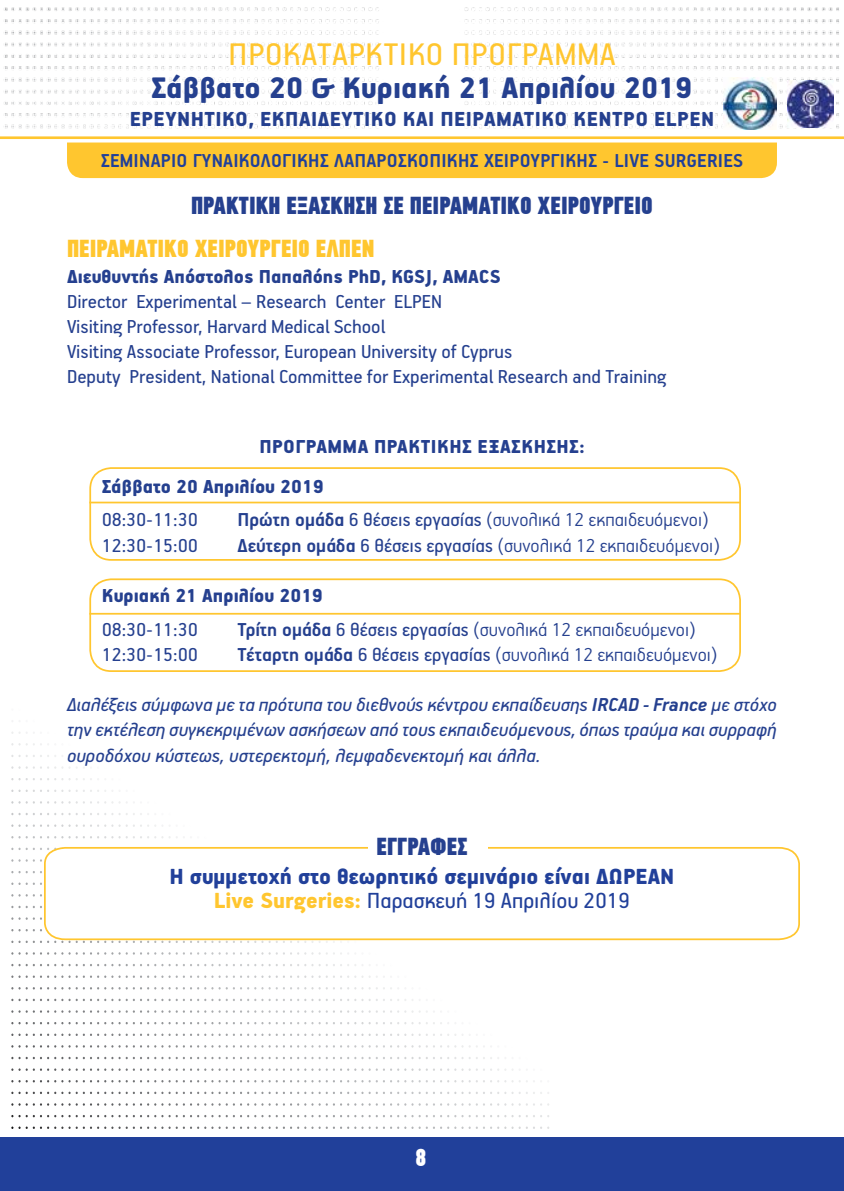
<style>
.page{position:relative;width:844px;height:1191px;background:#fff}
.page>*{position:absolute;margin:0;border:0;box-sizing:border-box;transform-origin:0 0}
.t1{font:35px "PF Handbook Pro";letter-spacing:.02em;color:#ffc62f}
.t2{font:900 33.25px "PF Handbook Pro";color:#25408f}
.t3{font:900 24.5px/24.5px "PF Handbook Pro";color:#21409a;text-align:center}
.t4{font:24.5px "PF Din Text Comp Pro X Black";color:#25408f}
.t5{font:24.5px "PF Din Text Comp Pro X Black";color:#ffc62f}
.t6{font:24.5px "PF Din Text Comp Pro X Black";color:#fff}
.t7{font:900 22.75px "PF Handbook Pro";letter-spacing:.02em;color:#25408f}
.t8{font:21px/25.2px "PF Handbook Pro";color:#25408f}
.t9{font:300 21px "PF Handbook Pro";color:#25408f}
.t10{font:italic 21px/25.2px "PF Handbook Pro";color:#25408f;text-align:justify}
.t11{font:900 21px/39.2px "PF Handbook Pro";color:#25408f}
.t12{font:700 21px "PF Handbook Pro";letter-spacing:.01em;color:#21409a}
.s1{font-weight:700}
.s2{font-weight:400}
.s3{color:#ffc62f}
</style>
<div class="page">
<img style="left:4px;top:7px;width:835px;height:123px">
<svg style="left:44px;top:847px;width:756px;height:94px"></svg>
<div style="left:368px;top:830px;width:119px;height:33px;background:#fff"></div>
<div style="left:0;top:1138px;width:843px;height:53px;background:#21409a"></div>
<div style="left:89px;top:467px;width:651px;height:94px;border:2px solid #ffc62f;border-radius:21px"></div>
<div style="left:89px;top:578px;width:651px;height:94px;border:2px solid #ffc62f;border-radius:21px"></div>
<div style="left:67px;top:142px;width:709px;height:36px;background:#ffc62f"></div>
<hr style="left:0;top:136px;width:843px;height:3px;background:#ffc62f">
<hr style="left:89px;top:501px;width:651px;height:2px;background:#ffc62f">
<hr style="left:89px;top:613px;width:651px;height:1px;background:#ffc62f">
<img style="left:723px;top:77px;width:53px;height:52px">
<img style="left:787px;top:81px;width:46px;height:46px">
<h1 class="t1" style="left:228px;top:33px;width:389px">ΠΡΟΚΑΤΑΡΚΤΙΚΌ ΠΡΌΓΡΑΜΜΑ</h1>
<h2 class="t2" style="left:151px;top:68px;width:543px">Σάββατο 20 &amp; Κυριακή 21 Απριλίου 2019</h2>
<p class="t7" style="left:130px;top:106px;width:586px">ΕΡΕΥΝΗΤΙΚΟ, ΕΚΠΑΙΔΕΥΤΙΚΟ ΚΑΙ ΠΕΙΡΑΜΑΤΙΚΟ ΚΕΝΤΡΟ ELPEN</p>
<p class="t12" style="left:101px;top:147px;width:644px">ΣΕΜΙΝΑΡΙΟ ΓΥΝΑΙΚΟΛΟΓΙΚΗΣ ΛΑΠΑΡΟΣΚΟΠΙΚΗΣ ΧΕΙΡΟΥΡΓΙΚΗΣ - LIVE SURGERIES</p>
<p class="t4" style="left:191px;top:190px;width:463px">ΠΡΑΚΤΙΚΗ ΕΞΑΣΚΗΣΗ ΣΕ ΠΕΙΡΑΜΑΤΙΚΟ ΧΕΙΡΟΥΡΓΕΙΟ</p>
<p class="t5" style="left:67px;top:234px;width:309px">ΠΕΙΡΑΜΑΤΙΚΟ ΧΕΙΡΟΥΡΓΕΙΟ ΕΛΠΕΝ</p>
<p class="t11" style="left:67px;top:256px;width:435px">Διευθυντής Απόστολος Παπαλόης PhD, KGSJ, AMACS</p>
<p class="t8" style="left:67px;top:288px;width:600px">Director Experimental – Research Center ELPEN<br>Visiting Professor, Harvard Medical School<br>Visiting Associate Professor, European University of Cyprus<br>Deputy President, National Committee for Experimental Research and Training</p>
<p class="t11" style="left:102px;top:427px;width:484px;text-indent:157px">ΠΡΌΓΡΑΜΜΑ ΠΡΑΚΤΙΚΉΣ ΕΞΆΣΚΗΣΗΣ:<br>Σάββατο 20 Απριλίου 2019</p>
<p class="t8" style="left:102px;top:506px;width:97px">08:30-11:30</p>
<p class="t9" style="left:237px;top:507px;width:472px"><span class="s1">Πρώτη ομάδα</span> <span class="s2">6 θέσεις εργασίας</span> (συνολικά 12 εκπαιδευόμενοι)</p>
<p class="t8" style="left:102px;top:532px;width:97px">12:30-15:00</p>
<p class="t9" style="left:237px;top:532px;width:484px"><span class="s1">Δεύτερη ομάδα</span> <span class="s2">6 θέσεις εργασίας</span> (συνολικά 12 εκπαιδευόμενοι)</p>
<p class="t11" style="left:102px;top:575px;width:223px">Κυριακή 21 Απριλίου 2019</p>
<p class="t8" style="left:102px;top:616px;width:97px">08:30-11:30</p>
<p class="t9" style="left:237px;top:616px;width:459px"><span class="s1">Τρίτη ομάδα</span> <span class="s2">6 θέσεις εργασίας</span> (συνολικά 12 εκπαιδευόμενοι)</p>
<p class="t8" style="left:102px;top:641px;width:97px">12:30-15:00</p>
<p class="t9" style="left:237px;top:641px;width:481px"><span class="s1">Τέταρτη ομάδα</span> <span class="s2">6 θέσεις εργασίας</span> (συνολικά 12 εκπαιδευόμενοι)</p>
<p class="t10" style="left:67px;top:691px;width:711px">Διαλέξεις σύμφωνα με τα πρότυπα του διεθνούς κέντρου εκπαίδευσης <span class="s1">IRCAD - France</span> με στόχο την εκτέλεση συγκεκριμένων ασκήσεων από τους εκπαιδευόμενους, όπως τραύμα και συρραφή ουροδόχου κύστεως, υστερεκτομή, λεμφαδενεκτομή και άλλα.</p>
<p class="t4" style="left:376px;top:831px;width:92px">ΕΓΓΡΑΦΕΣ</p>
<p class="t3" style="left:169px;top:863px;width:506px">Η συμμετοχή στο θεωρητικό σεμινάριο είναι ΔΩΡΕΑΝ<br><span class="s3">Live Surgeries:</span> <span class="s2">Παρασκευή 19 Απριλίου 2019</span></p>
<p class="t6" style="left:415px;top:1142px;width:13px">8</p>
</div>
